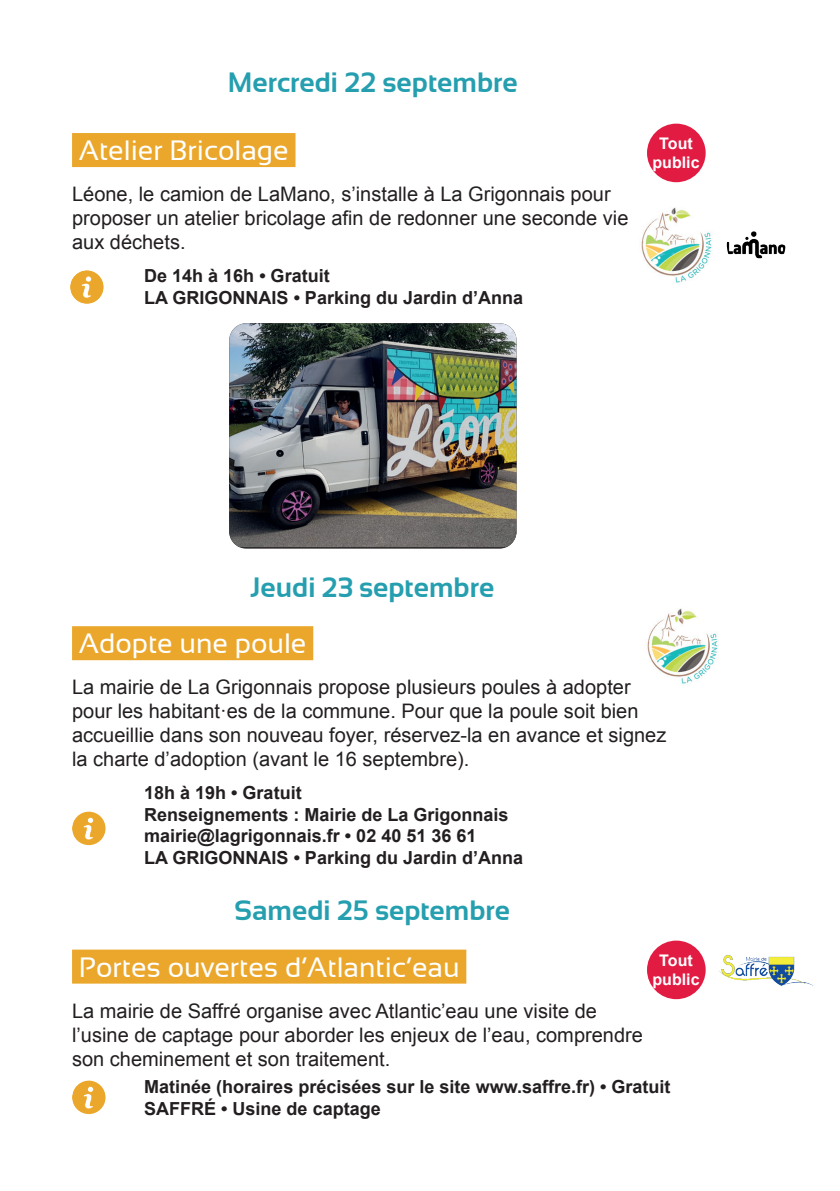
<style>
.page{position:relative;width:840px;height:1191px;background:#fff}
.page>*{position:absolute;margin:0;border:0;box-sizing:border-box;transform-origin:0 0}
.t1{font:28px "Sansation";color:#fff}
.t2{font:700 28px "Sansation";color:#259faf}
.t3{font:20px/24px "Arial";color:#231f20}
.t4{font:700 18px/21.6px "Arial";color:#231f20}
.t5{font:700 16px/19.2px "Arial";color:#fff;text-align:center}
</style>
<div class="page">
<div style="left:72px;top:133px;width:223px;height:34px;background:#eaa72b"></div>
<div style="left:72px;top:626px;width:241px;height:34px;background:#eaa72b"></div>
<div style="left:72px;top:949px;width:394px;height:34px;background:#eaa72b"></div>
<div style="left:646px;top:124px;width:59px;height:58px;background:#e21b43;border-radius:50%"></div>
<img style="left:70px;top:270px;width:33px;height:34px;border-radius:17px">
<img style="left:72px;top:811px;width:33px;height:34px;border-radius:17px">
<img style="left:72px;top:1080px;width:33px;height:34px;border-radius:17px">
<img style="left:726px;top:231px;width:59px;height:27px">
<div style="left:646px;top:940px;width:59px;height:59px;background:#e21b43;border-radius:50%"></div>
<img style="left:719px;top:955px;width:94px;height:31px">
<img style="left:229px;top:323px;width:287px;height:224px">
<img style="left:641px;top:207px;width:71px;height:76px">
<img style="left:647px;top:608px;width:71px;height:76px">
<h1 class="t2" style="left:228px;top:67px;width:291px">Mercredi 22 septembre</h1>
<h1 class="t1" style="left:79px;top:135px;width:211px">Atelier Bricolage</h1>
<p class="t3" style="left:72px;top:182px;width:557px">Léone, le camion de LaMano, s’installe à La Grigonnais pour proposer un atelier bricolage afin de redonner une seconde vie aux déchets.</p>
<p class="t4" style="left:144px;top:265px;width:380px">De 14h à 16h • Gratuit<br>LA GRIGONNAIS • Parking du Jardin d’Anna</p>
<p class="t5" style="left:652px;top:134px;width:49px">Tout public</p>
<h1 class="t2" style="left:250px;top:571px;width:245px">Jeudi 23 septembre</h1>
<h1 class="t1" style="left:79px;top:628px;width:229px">Adopte une poule</h1>
<p class="t3" style="left:72px;top:675px;width:595px">La mairie de La Grigonnais propose plusieurs poules à adopter pour les habitant·es de la commune. Pour que la poule soit bien accueillie dans son nouveau foyer, réservez-la en avance et signez la charte d’adoption (avant le 16 septembre).</p>
<p class="t4" style="left:144px;top:782px;width:380px">18h à 19h • Gratuit<br>Renseignements : Mairie de La Grigonnais mairie@lagrigonnais.fr • 02 40 51 36 61<br>LA GRIGONNAIS • Parking du Jardin d’Anna</p>
<h1 class="t2" style="left:234px;top:895px;width:277px">Samedi 25 septembre</h1>
<h1 class="t1" style="left:79px;top:951px;width:382px">Portes ouvertes d’Atlantic’eau</h1>
<p class="t3" style="left:72px;top:998px;width:572px">La mairie de Saffré organise avec Atlantic’eau une visite de l’usine de captage pour aborder les enjeux de l’eau, comprendre son cheminement et son traitement.</p>
<p class="t4" style="left:144px;top:1076px;width:527px">Matinée (horaires précisées sur le site www.saffre.fr) • Gratuit<br>SAFFRÉ • Usine de captage</p>
<p class="t5" style="left:652px;top:951px;width:49px">Tout public</p>
</div>
